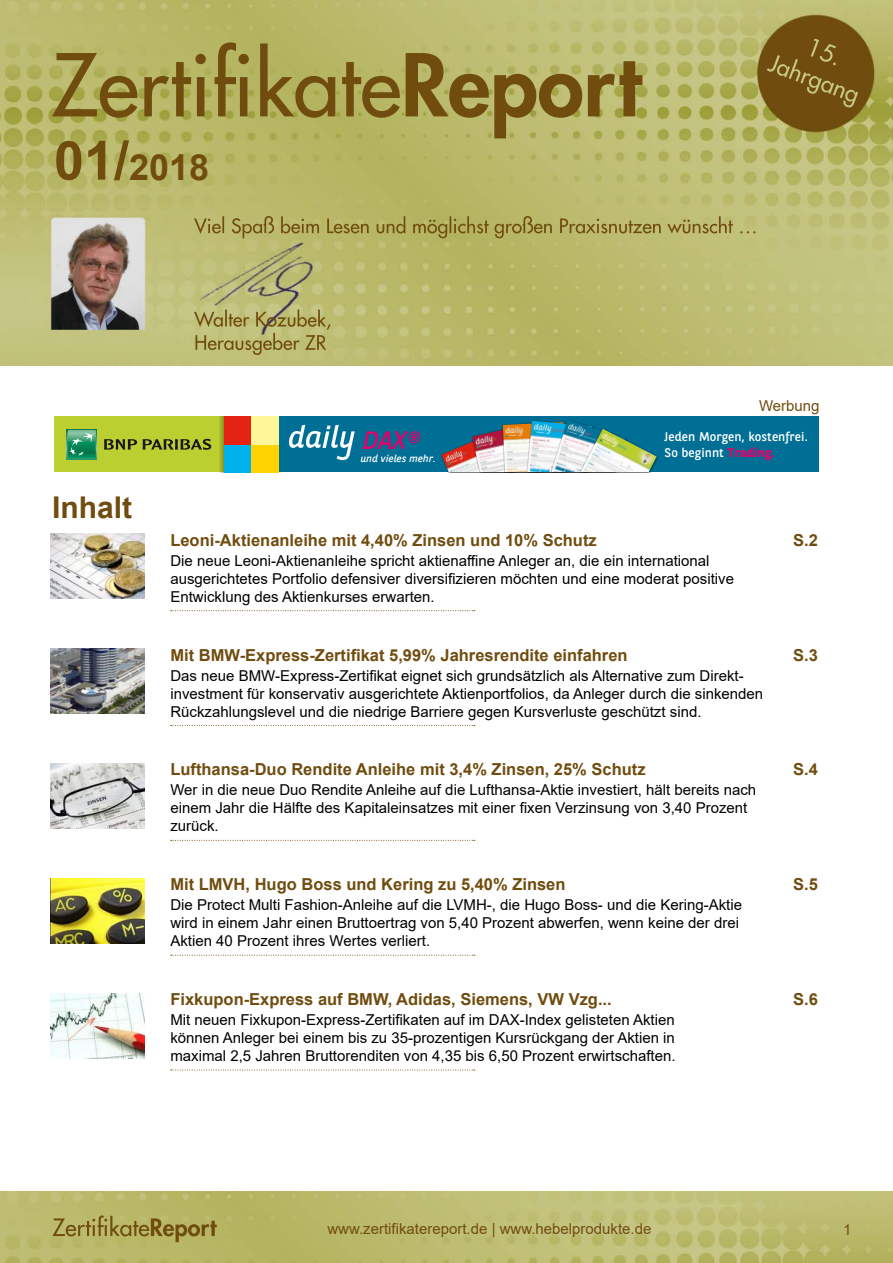
<style>
.page{position:relative;width:893px;height:1263px;background:#fff}
.page>*{position:absolute;margin:0;border:0;box-sizing:border-box;transform-origin:0 0}
.t1{font:700 36px "Arial";color:#704d0f}
.t2{font:700 30px "Arial";color:#704d0f}
.t3{font:italic 25.2px "BNPP Sans";color:#e3006a}
.t4{font:700 16.5px "Arial";color:#704d0f}
.t5{font:15px/18px "Arial";color:#000}
.t6{font:15px "Arial";color:#704d0f}
.t7{font:12.6px/15.1px "BNPP Sans";letter-spacing:.01em;color:#fff}
.t8{font:italic 10.2px "BNPP Sans";letter-spacing:.01em;color:#fff}
.s1{font-size:54px}
.s2{font-weight:700;color:#e3006a}
</style>
<div class="page">
<img style="left:0;top:0;width:893px;height:366px">
<img style="left:0;top:1192px;width:893px;height:71px">
<img style="left:51px;top:534px;width:93px;height:65px">
<svg style="left:171px;top:610px;width:304px;height:1px"></svg>
<img style="left:51px;top:648px;width:93px;height:66px">
<svg style="left:171px;top:725px;width:304px;height:1px"></svg>
<img style="left:51px;top:763px;width:93px;height:65px">
<svg style="left:171px;top:840px;width:304px;height:1px"></svg>
<img style="left:51px;top:878px;width:93px;height:65px">
<svg style="left:171px;top:955px;width:304px;height:1px"></svg>
<img style="left:51px;top:993px;width:93px;height:65px">
<svg style="left:171px;top:1069px;width:304px;height:1px"></svg>
<div style="left:54px;top:417px;width:176px;height:55px;background:#bbd030"></div>
<svg style="left:219px;top:417px;width:5px;height:55px"></svg>
<div style="left:268px;top:417px;width:551px;height:55px;background:#006f95"></div>
<svg style="left:67px;top:429px;width:30px;height:30px"></svg>
<svg style="left:67px;top:430px;width:29px;height:28px"></svg>
<svg style="left:104px;top:439px;width:33px;height:11px"></svg>
<svg style="left:143px;top:439px;width:68px;height:11px"></svg>
<div style="left:224px;top:444px;width:28px;height:28px;background:#00b1eb"></div>
<div style="left:224px;top:417px;width:28px;height:27px;background:#e42313"></div>
<div style="left:252px;top:444px;width:27px;height:28px;background:#ffd300"></div>
<div style="left:252px;top:417px;width:27px;height:27px;background:#fff599"></div>
<svg style="left:289px;top:425px;width:66px;height:35px"></svg>
<img style="left:441px;top:419px;width:217px;height:53px">
<img style="left:580px;top:429px;width:77px;height:43px">
<h1 class="t1" style="left:54px;top:142px;width:157px"><span class="s1">01/</span>2018</h1>
<h2 class="t2" style="left:52px;top:487px;width:82px">Inhalt</h2>
<h3 class="t3" style="left:363px;top:423px;width:59px">DAX®</h3>
<p class="t8" style="left:361px;top:451px;width:76px">und vieles mehr.</p>
<p class="t6" style="left:759px;top:395px;width:62px">Werbung</p>
<p class="t7" style="left:664px;top:429px;width:145px">Jeden Morgen, kostenfrei.<br>So beginnt <span class="s2">Trading.</span></p>
<p class="t4" style="left:170px;top:528px;width:428px">Leoni-Aktienanleihe mit 4,40% Zinsen und 10% Schutz</p>
<p class="t5" style="left:170px;top:551px;width:565px">Die neue Leoni-Aktienanleihe spricht aktienaffine Anleger an, die ein international ausgerichtetes Portfolio defensiver diversifizieren möchten und eine moderat positive<br>Entwicklung des Aktienkurses erwarten.</p>
<p class="t4" style="left:170px;top:643px;width:459px">Mit BMW-Express-Zertifikat 5,99% Jahresrendite einfahren</p>
<p class="t5" style="left:170px;top:666px;width:594px">Das neue BMW-Express-Zertifikat eignet sich grundsätzlich als Alternative zum Direkt&shy;investment für konservativ ausgerichtete Aktienportfolios, da Anleger durch die sinkenden<br>Rückzahlungslevel und die niedrige Barriere gegen Kursverluste geschützt sind.</p>
<p class="t4" style="left:170px;top:758px;width:477px">Lufthansa-Duo Rendite Anleihe mit 3,4% Zinsen, 25% Schutz</p>
<p class="t5" style="left:170px;top:781px;width:587px">Wer in die neue Duo Rendite Anleihe auf die Lufthansa-Aktie investiert, hält bereits nach einem Jahr die Hälfte des Kapitaleinsatzes mit einer fixen Verzinsung von 3,40 Prozent zurück.</p>
<p class="t4" style="left:170px;top:873px;width:397px">Mit LMVH, Hugo Boss und Kering zu 5,40% Zinsen</p>
<p class="t5" style="left:170px;top:896px;width:573px">Die Protect Multi Fashion-Anleihe auf die LVMH-, die Hugo Boss- und die Kering-Aktie wird in einem Jahr einen Bruttoertrag von 5,40 Prozent abwerfen, wenn keine der drei<br>Aktien 40 Prozent ihres Wertes verliert.</p>
<p class="t4" style="left:170px;top:987px;width:443px">Fixkupon-Express auf BMW, Adidas, Siemens, VW Vzg...</p>
<p class="t5" style="left:170px;top:1011px;width:507px;text-align:justify">Mit neuen Fixkupon-Express-Zertifikaten auf im DAX-Index gelisteten Aktien können Anleger bei einem bis zu 35-prozentigen Kursrückgang der Aktien in maximal 2,5 Jahren Bruttorenditen von 4,35 bis 6,50 Prozent erwirtschaften.</p>
<p class="t4" style="left:793px;top:528px;width:26px">S.2</p>
<p class="t4" style="left:793px;top:643px;width:26px">S.3</p>
<p class="t4" style="left:793px;top:758px;width:26px">S.4</p>
<p class="t4" style="left:793px;top:873px;width:26px">S.5</p>
<p class="t4" style="left:793px;top:987px;width:26px">S.6</p>
<p class="t6" style="left:327px;top:1218px;width:326px">www.zertifikatereport.de | www.hebelprodukte.de</p>
<p class="t6" style="left:843px;top:1219px;width:10px">1</p>
</div>
